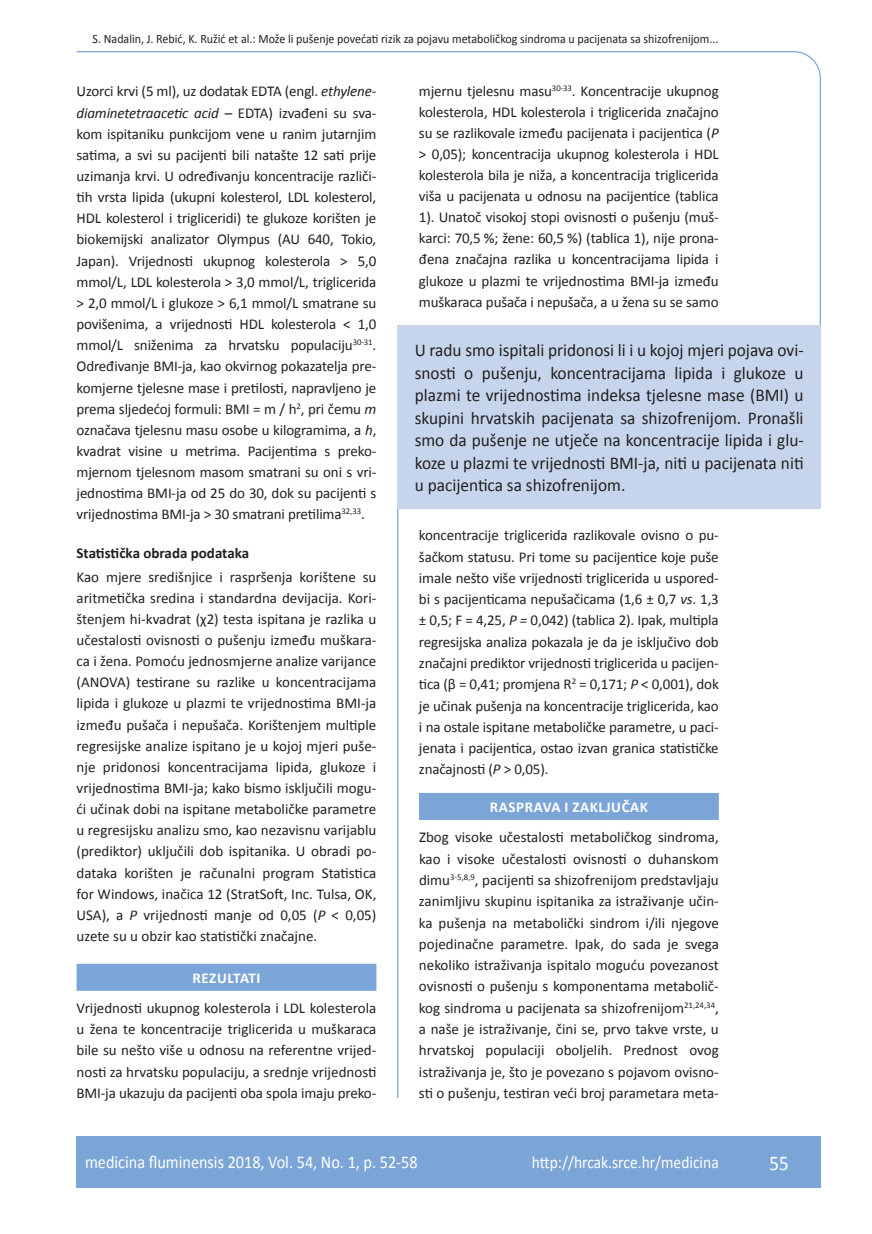
<style>
.page{position:relative;width:872px;height:1234px;background:#fff}
.page>*{position:absolute;margin:0;border:0;box-sizing:border-box;transform-origin:0 0}
.t1{font:21px "Calibri";color:#fff;scale:.9 1}
.t2{font:18px/22.5px "Calibri";color:#231f20;text-align:justify;scale:.96 1}
.t3{font:18px "Calibri";color:#fff;scale:.9 1}
.t4{font:17.25px "Calibri";color:#fff;scale:.9 1}
.t5{font:15px/21.1px "Calibri";letter-spacing:-.01em;color:#231f20;text-align:justify}
.t6{font:700 15px "Calibri";letter-spacing:.04em;color:#fff}
.t7{font:700 15px "Calibri";color:#231f20}
.t8{font:12.75px "Calibri";color:#231f20;scale:.94 1}
.s1{font-style:italic}
</style>
<div class="page">
<svg style="left:76px;top:51px;width:745px;height:275px"></svg>
<hr style="left:397px;top:509px;width:1px;height:588px;background:#7ca5d7">
<div style="left:77px;top:1135px;width:744px;height:51px;background:#7ca5d7"></div>
<div style="left:77px;top:963px;width:299px;height:27px;background:#7ca5d7"></div>
<div style="left:398px;top:325px;width:422px;height:184px;background:#c6d5ec"></div>
<div style="left:419px;top:792px;width:300px;height:27px;background:#7ca5d7"></div>
<p class="t8" style="left:93px;top:30px;width:667px">S. Nadalin, J. Rebić, K. Ružić et al.: Može li pušenje povećati rizik za pojavu metaboličkog sindroma u pacijenata sa shizofrenijom...</p>
<p class="t5" style="left:77px;top:80px;width:301px">Uzorci krvi (5 ml), uz dodatak EDTA (engl. <span class="s1">ethylene&shy;diaminetetraacetic acid</span> – EDTA) izvađeni su sva&shy;kom ispitaniku punkcijom vene u ranim jutarnjim satima, a svi su pacijenti bili natašte 12 sati prije uzimanja krvi. U određivanju koncentracije različi&shy;tih vrsta lipida (ukupni kolesterol, LDL kolesterol, HDL kolesterol i trigliceridi) te glukoze korišten je biokemijski analizator Olympus (AU 640, Tokio, Japan). Vrijednosti ukupnog kolesterola &gt; 5,0 mmol/L, LDL kolesterola &gt; 3,0 mmol/L, triglicerida &gt; 2,0 mmol/L i glukoze &gt; 6,1 mmol/L smatrane su povišenima, a vrijednosti HDL kolesterola &lt; 1,0 mmol/L sniženima za hrvatsku populaciju<sup>30-31</sup>.<br>Određivanje BMI-ja, kao okvirnog pokazatelja pre&shy;komjerne tjelesne mase i pretilosti, napravljeno je prema sljedećoj formuli: BMI = m / h<sup>2</sup>, pri čemu <span class="s1">m </span>označava tjelesnu masu osobe u kilogramima, a <span class="s1">h</span>, kvadrat visine u metrima. Pacijentima s preko&shy;mjernom tjelesnom masom smatrani su oni s vri&shy;jednostima BMI-ja od 25 do 30, dok su pacijenti s vrijednostima BMI-ja &gt; 30 smatrani pretilima<sup>32,33</sup>.</p>
<p class="t7" style="left:77px;top:543px;width:174px">Statistička obrada podataka</p>
<p class="t5" style="left:77px;top:565px;width:301px">Kao mjere središnjice i raspršenja korištene su aritmetička sredina i standardna devijacija. Kori&shy;štenjem hi-kvadrat (χ2) testa ispitana je razlika u učestalosti ovisnosti o pušenju između muškara&shy;ca i žena. Pomoću jednosmjerne analize varijance (ANOVA) testirane su razlike u koncentracijama lipida i glukoze u plazmi te vrijednostima BMI-ja između pušača i nepušača. Korištenjem multiple regresijske analize ispitano je u kojoj mjeri puše&shy;nje pridonosi koncentracijama lipida, glukoze i vrijednostima BMI-ja; kako bismo isključili mogu&shy;ći učinak dobi na ispitane metaboličke parametre u regresijsku analizu smo, kao nezavisnu varijablu (prediktor) uključili dob ispitanika. U obradi po&shy;dataka korišten je računalni program Statistica for Windows, inačica 12 (StratSoft, Inc. Tulsa, OK, USA), a <span class="s1">P</span> vrijednosti manje od 0,05 (<span class="s1">P</span> &lt; 0,05) uzete su u obzir kao statistički značajne.</p>
<p class="t6" style="left:192px;top:967px;width:70px">REZULTATI</p>
<p class="t5" style="left:77px;top:996px;width:301px">Vrijednosti ukupnog kolesterola i LDL kolesterola u žena te koncentracije triglicerida u muškaraca bile su nešto više u odnosu na referentne vrijed&shy;nosti za hrvatsku populaciju, a srednje vrijednosti BMI-ja ukazuju da pacijenti oba spola imaju preko-</p>
<p class="t5" style="left:419px;top:80px;width:301px">mjernu tjelesnu masu<sup>30-33</sup>. Koncentracije ukupnog kolesterola, HDL kolesterola i triglicerida značajno su se razlikovale između pacijenata i pacijentica (<span class="s1">P </span>&gt; 0,05); koncentracija ukupnog kolesterola i HDL kolesterola bila je niža, a koncentracija triglicerida viša u pacijenata u odnosu na pacijentice (tablica 1). Unatoč visokoj stopi ovisnosti o pušenju (muš&shy;karci: 70,5 %; žene: 60,5 %) (tablica 1), nije prona&shy;đena značajna razlika u koncentracijama lipida i glukoze u plazmi te vrijednostima BMI-ja između muškaraca pušača i nepušača, a u žena su se samo</p>
<p class="t2" style="left:415px;top:338px;width:407px">U radu smo ispitali pridonosi li i u kojoj mjeri pojava ovi&shy;snosti o pušenju, koncentracijama lipida i glukoze u plazmi te vrijednostima indeksa tjelesne mase (BMI) u skupini hrvatskih pacijenata sa shizofrenijom. Pronašli smo da pušenje ne utječe na koncentracije lipida i glu&shy;koze u plazmi te vrijednosti BMI-ja, niti u pacijenata niti u pacijentica sa shizofrenijom.</p>
<p class="t5" style="left:419px;top:524px;width:301px">koncentracije triglicerida razlikovale ovisno o pu&shy;šačkom statusu. Pri tome su pacijentice koje puše imale nešto više vrijednosti triglicerida u uspored&shy;bi s pacijenticama nepušačicama (1,6 ± 0,7 <span class="s1">vs</span>. 1,3 ± 0,5; F = 4,25, <span class="s1">P =</span> 0,042) (tablica 2). Ipak, multipla regresijska analiza pokazala je da je isključivo dob značajni prediktor vrijednosti triglicerida u pacijen&shy;tica (β = 0,41; promjena R<sup>2</sup> = 0,171; <span class="s1">P</span> &lt; 0,001), dok je učinak pušenja na koncentracije triglicerida, kao i na ostale ispitane metaboličke parametre, u paci&shy;jenata i pacijentica, ostao izvan granica statističke značajnosti (<span class="s1">P</span> &gt; 0,05).</p>
<p class="t6" style="left:490px;top:797px;width:160px">RASPRAVA I ZAKLJUČAK</p>
<p class="t5" style="left:419px;top:825px;width:301px">Zbog visoke učestalosti metaboličkog sindroma, kao i visoke učestalosti ovisnosti o duhanskom dimu<sup>3-5,8,9</sup>, pacijenti sa shizofrenijom predstavljaju zanimljivu skupinu ispitanika za istraživanje učin&shy;ka pušenja na metabolički sindrom i/ili njegove pojedinačne parametre. Ipak, do sada je svega nekoliko istraživanja ispitalo moguću povezanost ovisnosti o pušenju s komponentama metabolič&shy;kog sindroma u pacijenata sa shizofrenijom<sup>21,24,34</sup>, a naše je istraživanje, čini se, prvo takve vrste, u hrvatskoj populaciji oboljelih. Prednost ovog istraživanja je, što je povezano s pojavom ovisno&shy;sti o pušenju, testiran veći broj parametara meta-</p>
<p class="t3" style="left:85px;top:1150px;width:371px">medicina fluminensis 2018, Vol. 54, No. 1, p. 52-58</p>
<p class="t4" style="left:532px;top:1151px;width:209px">http://hrcak.srce.hr/medicina</p>
<h1 class="t1" style="left:769px;top:1149px;width:23px">55</h1>
</div>
